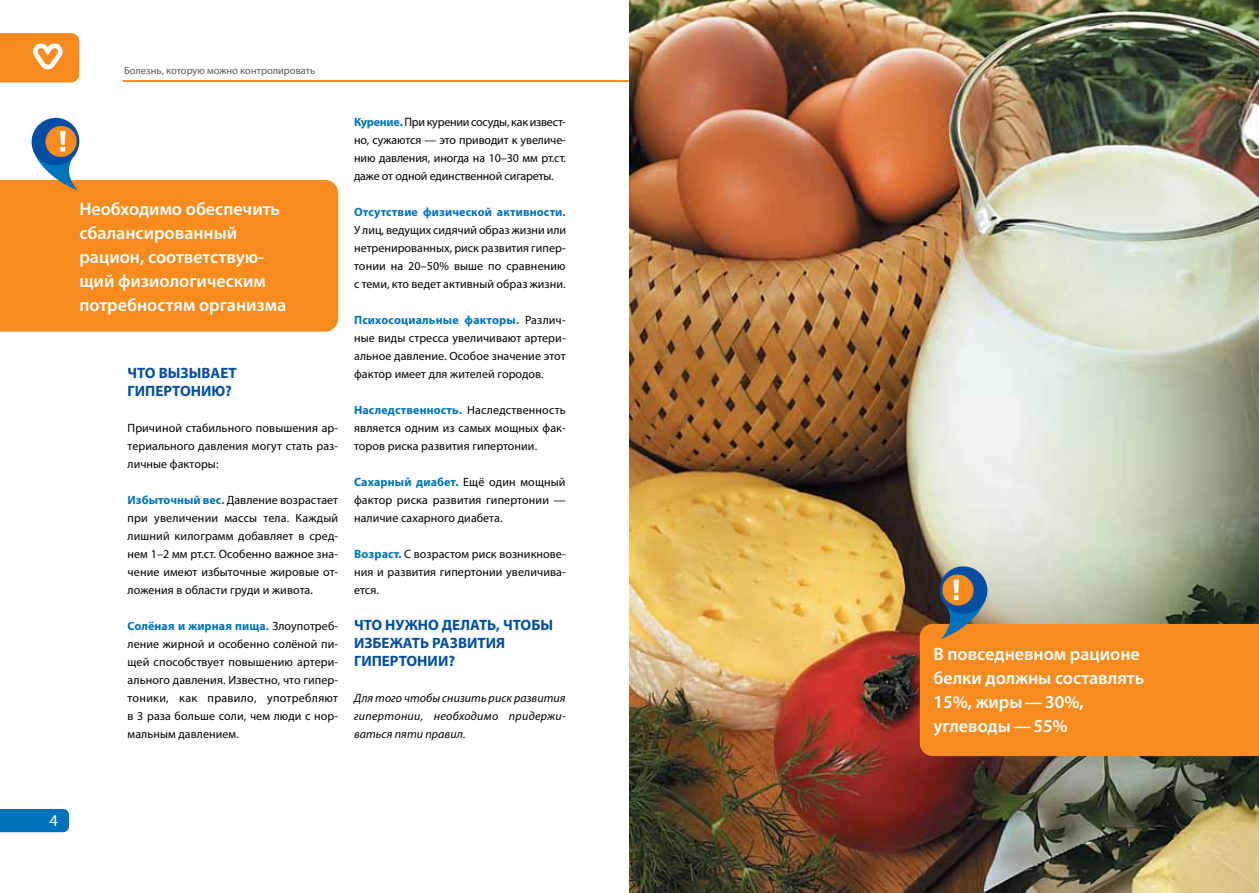
<style>
.page{position:relative;width:1259px;height:893px;background:#fff}
.page>*{position:absolute;margin:0;border:0;box-sizing:border-box;transform-origin:0 0}
.t1{font:600 18px/24px "Myriad Pro";color:#fff}
.t2{font:16.5px "Myriad Pro";color:#fff}
.t3{font:700 15px/18px "Myriad Pro";color:#034ea2}
.t4{font:12px/18px "Myriad Pro";letter-spacing:.005em;color:#000;text-align:justify}
.t5{font:italic 12px/18px "Myriad Pro";letter-spacing:.025em;color:#000;text-align:justify}
.t6{font:700 12px "Myriad Pro";letter-spacing:.01em;color:#0072bc}
.t7{font:10.5px "Myriad Pro";color:#58595b}
.s1{font-weight:700;color:#0072bc}
</style>
<div class="page">
<div style="left:0;top:809px;width:69px;height:23px;background:#0072bc"></div>
<svg style="left:0;top:33px;width:79px;height:49px"></svg>
<hr style="left:123px;top:80px;width:1010px;height:2px;background:#f68b1f">
<img style="left:629px;top:0;width:629px;height:893px">
<svg style="left:919px;top:563px;width:339px;height:193px"></svg>
<div style="left:0;top:180px;width:338px;height:152px;background:#f68b1f"></div>
<svg style="left:28px;top:117px;width:55px;height:73px"></svg>
<p class="t7" style="left:124px;top:64px;width:193px">Болезнь, которую можно контролировать</p>
<h1 class="t1" style="left:79px;top:196px;width:208px">Необходимо обеспечить сбалансированный рацион, соответствую&shy;щий физиологическим потребностям организма</h1>
<p class="t3" style="left:128px;top:363px;width:111px">ЧТО ВЫЗЫВАЕТ<br>ГИПЕРТОНИЮ?</p>
<p class="t4" style="left:128px;top:419px;width:212px">Причиной стабильного повышения ар&shy;териального давления могут стать раз&shy;личные факторы:</p>
<p class="t4" style="left:128px;top:491px;width:212px"><span class="s1">Избыточный вес.</span> Давление возрастает при увеличении массы тела. Каждый лишний килограмм добавляет в сред&shy;нем 1–2 мм рт.ст. Особенно важное зна&shy;чение имеют избыточные жировые от&shy;ложения в области груди и живота.</p>
<p class="t4" style="left:128px;top:617px;width:212px"><span class="s1">Солёная и жирная пища.</span> Злоупотреб&shy;ление жирной и особенно солёной пи&shy;щей способствует повышению артери&shy;ального давления. Известно, что гипер&shy;тоники, как правило, употребляют в 3 раза больше соли, чем люди с нор&shy;мальным давлением.</p>
<p class="t4" style="left:354px;top:113px;width:213px"><span class="s1">Курение.</span>Прикурениисосуды, какизвест&shy;но, сужаются — это приводит к увеличе&shy;нию давления, иногда на 10–30 мм рт.ст. даже от одной единственной сигареты.</p>
<p class="t6" style="left:354px;top:204px;width:213px">Отсутствие физической активности.</p>
<p class="t4" style="left:354px;top:221px;width:213px">У лиц, ведущих сидячий образ жизни или нетренированных, риск развития гипер&shy;тонии на 20–50% выше по сравнению с теми, кто ведет активный образ жизни.</p>
<p class="t4" style="left:354px;top:311px;width:213px"><span class="s1">Психосоциальные факторы.</span> Различ&shy;ные виды стресса увеличивают артери&shy;альное давление. Особое значение этот фактор имеет для жителей городов.</p>
<p class="t4" style="left:354px;top:401px;width:213px"><span class="s1">Наследственность.</span> Наследственность является одним из самых мощных фак&shy;торов риска развития гипертонии.</p>
<p class="t4" style="left:354px;top:473px;width:213px"><span class="s1">Сахарный диабет.</span> Ещё один мощный фактор риска развития гипертонии — наличие сахарного диабета.</p>
<p class="t4" style="left:354px;top:545px;width:213px"><span class="s1">Возраст.</span> С возрастом риск возникнове&shy;ния и развития гипертонии увеличива&shy;ется.</p>
<p class="t3" style="left:354px;top:615px;width:201px">ЧТО НУЖНО ДЕЛАТЬ, ЧТОБЫ<br>ИЗБЕЖАТЬ РАЗВИТИЯ<br>ГИПЕРТОНИИ?</p>
<p class="t5" style="left:354px;top:689px;width:213px">Для того чтобы снизить риск развития гипертонии, необходимо придержи&shy;ваться пяти правил.</p>
<h2 class="t2" style="left:50px;top:810px;width:10px">4</h2>
<h1 class="t1" style="left:933px;top:641px;width:212px">В повседневном рационе белки должны составлять<br>15%, жиры—30%, углеводы—55%</h1>
</div>
